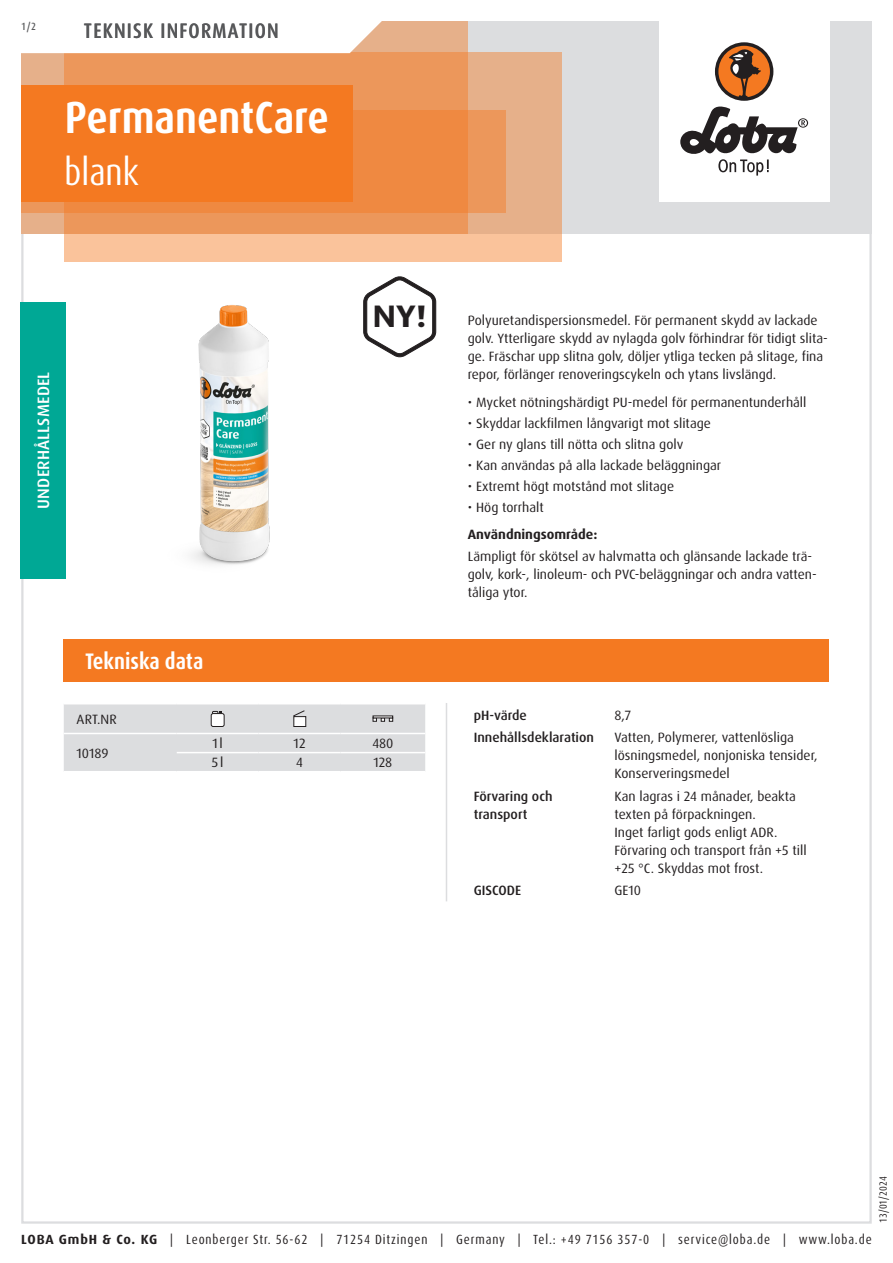
<style>
.page{position:relative;width:893px;height:1263px;background:#fff}
.page>*{position:absolute;margin:0;border:0;box-sizing:border-box;transform-origin:0 0}
.Produktname_weiss{font:700 condensed 45px "Dax Pro";color:#fff}
.Variante_weiss{font:condensed 37.5px "Dax Pro";color:#fff}
.Logos_Hinweis_Neuheit{font:700 expanded 31.2px "Dax Pro";color:#231f20}
.Abschnitt{font:700 condensed 22.5px "Dax Pro";color:#fff}
.TI{font:500 condensed 21px "Dax Pro";letter-spacing:.06em;color:#57585a}
.Produktart_Reinigung-Pflege{font:500 16.5px "Dax Pro";letter-spacing:.01em;color:#fff}
.Text{font:13.5px/18px "Dax Pro";color:#231f20}
.Text_ohne_Silbentrennung{font:13.5px/18px "Dax Pro";color:#231f20}
.Text_Medium{font:500 13.5px/18px "Dax Pro";color:#231f20}
.Text_Bold{font:700 13.5px "Dax Pro";color:#231f20}
.Text_zentriert{font:13.5px "Dax Pro";color:#231f20}
.Text_Großbuchstaben{font:13.5px "Dax Pro";color:#231f20}
.t1{font:condensed 13.35px "Dax Pro";letter-spacing:.065em;color:#231f20}
.t2{font:condensed 10.5px "Dax Pro";color:#231f20}
.t3{font:500 condensed 10.5px "Dax Pro";color:#57585a}
.s1{font-weight:700;font-stretch:normal}
</style>
<div class="page">
<hr style="left:446px;top:703px;width:1px;height:198px;background:#dcdddf">
<svg style="left:64px;top:704px;width:361px;height:67px;background:#dcdddf"></svg>
<div style="left:64px;top:639px;width:765px;height:43px;background:#f47921"></div>
<img style="left:191px;top:305px;width:211px;height:260px">
<div style="left:20px;top:302px;width:46px;height:276px;background:#00a895"></div>
<div style="left:21px;top:21px;width:851px;height:213px;background:#dcdddf"></div>
<div style="left:659px;top:0;width:170px;height:202px;background:#fff"></div>
<svg style="left:680px;top:106px;width:128px;height:70px"></svg>
<div style="left:715px;top:42px;width:58px;height:59px;background:#231f20;border-radius:50%"></div>
<svg style="left:718px;top:45px;width:52px;height:52px"></svg>
<div style="left:64px;top:52px;width:497px;height:209px;background:linear-gradient(to right,#fec79f,#efb992)"></div>
<div style="left:21px;top:111px;width:485px;height:102px;background:#ec975b"></div>
<svg style="left:21px;top:21px;width:447px;height:213px;background:#ec9355"></svg>
<svg style="left:21px;top:21px;width:411px;height:34px;background:#faede4"></svg>
<div style="left:21px;top:85px;width:332px;height:117px;background:#f47921"></div>
<svg style="left:363px;top:276px;width:73px;height:81px"></svg>
<p class="t3" style="left:21px;top:19px;width:16px">1/2</p>
<p class="TI" style="left:84px;top:17px;width:196px">TEKNISK INFORMATION</p>
<p class="Produktname_weiss" style="left:65px;top:89px;width:266px">PermanentCare</p>
<p class="Variante_weiss" style="left:65px;top:148px;width:76px">blank</p>
<p class="Produktart_Reinigung-Pflege" style="left:33px;top:509px;width:138px;rotate:-90deg">UNDERHÅLLSMEDEL</p>
<p class="Logos_Hinweis_Neuheit" style="left:373px;top:296px;width:55px">NY!</p>
<p class="Abschnitt" style="left:85px;top:647px;width:120px">Tekniska data</p>
<p class="Text_Großbuchstaben" style="left:77px;top:710px;width:42px">ART.NR</p>
<p class="Text" style="left:77px;top:744px;width:34px">10189</p>
<p class="Text_zentriert" style="left:212px;top:735px;width:12px">1l</p>
<p class="Text_zentriert" style="left:294px;top:735px;width:13px">12</p>
<p class="Text_zentriert" style="left:372px;top:735px;width:22px">480</p>
<p class="Text_zentriert" style="left:212px;top:754px;width:13px">5l</p>
<p class="Text_zentriert" style="left:296px;top:754px;width:8px">4</p>
<p class="Text_zentriert" style="left:373px;top:754px;width:20px">128</p>
<p class="Text" style="left:468px;top:312px;width:362px">Polyuretandispersionsmedel. För permanent skydd av lackade golv. Ytterligare skydd av nylagda golv förhindrar för tidigt slita&shy;ge. Fräschar upp slitna golv, döljer ytliga tecken på slitage, fina repor, förlänger renoveringscykeln och ytans livslängd.</p>
<p class="Text" style="left:468px;top:393px;width:340px">• Mycket nötningshärdigt PU-medel för permanentunderhåll</p>
<p class="Text" style="left:468px;top:414px;width:245px">• Skyddar lackfilmen långvarigt mot slitage</p>
<p class="Text" style="left:468px;top:435px;width:217px">• Ger ny glans till nötta och slitna golv</p>
<p class="Text" style="left:468px;top:456px;width:255px">• Kan användas på alla lackade beläggningar</p>
<p class="Text" style="left:468px;top:477px;width:208px">• Extremt högt motstånd mot slitage</p>
<p class="Text" style="left:468px;top:498px;width:78px">• Hög torrhalt</p>
<p class="Text_Bold" style="left:468px;top:526px;width:131px">Användningsområde:</p>
<p class="Text" style="left:468px;top:547px;width:351px">Lämpligt för skötsel av halvmatta och glänsande lackade trä&shy;golv, kork-, linoleum- och PVC-beläggningar och andra vatten&shy;tåliga ytor.</p>
<p class="Text_Medium" style="left:474px;top:706px;width:55px">pH-värde</p>
<p class="Text_ohne_Silbentrennung" style="left:614px;top:706px;width:18px">8,7</p>
<p class="Text_Medium" style="left:474px;top:728px;width:122px">Innehållsdeklaration</p>
<p class="Text_ohne_Silbentrennung" style="left:614px;top:728px;width:204px">Vatten, Polymerer, vattenlösliga lösningsmedel, nonjoniska tensider,<br>Konserveringsmedel</p>
<p class="Text_Medium" style="left:474px;top:787px;width:80px">Förvaring och transport</p>
<p class="Text_ohne_Silbentrennung" style="left:614px;top:787px;width:183px">Kan lagras i 24 månader, beakta texten på förpackningen.</p>
<p class="Text_ohne_Silbentrennung" style="left:614px;top:823px;width:165px">Inget farligt gods enligt ADR.</p>
<p class="Text_ohne_Silbentrennung" style="left:614px;top:841px;width:194px">Förvaring och transport från +5 till +25 °C. Skyddas mot frost.</p>
<p class="Text_Medium" style="left:474px;top:882px;width:49px">GISCODE</p>
<p class="Text_ohne_Silbentrennung" style="left:614px;top:882px;width:28px">GE10</p>
<p class="t2" style="left:876px;top:1222px;width:48px;rotate:-90deg">13/01/2024</p>
<p class="t1" style="left:21px;top:1230px;width:852px"><span class="s1">LOBA GmbH &amp; Co. KG</span> | Leonberger Str. 56-62 | 71254 Ditzingen | Germany | Tel.: +49 7156 357-0 | service@loba.de | www.loba.de</p>
</div>
